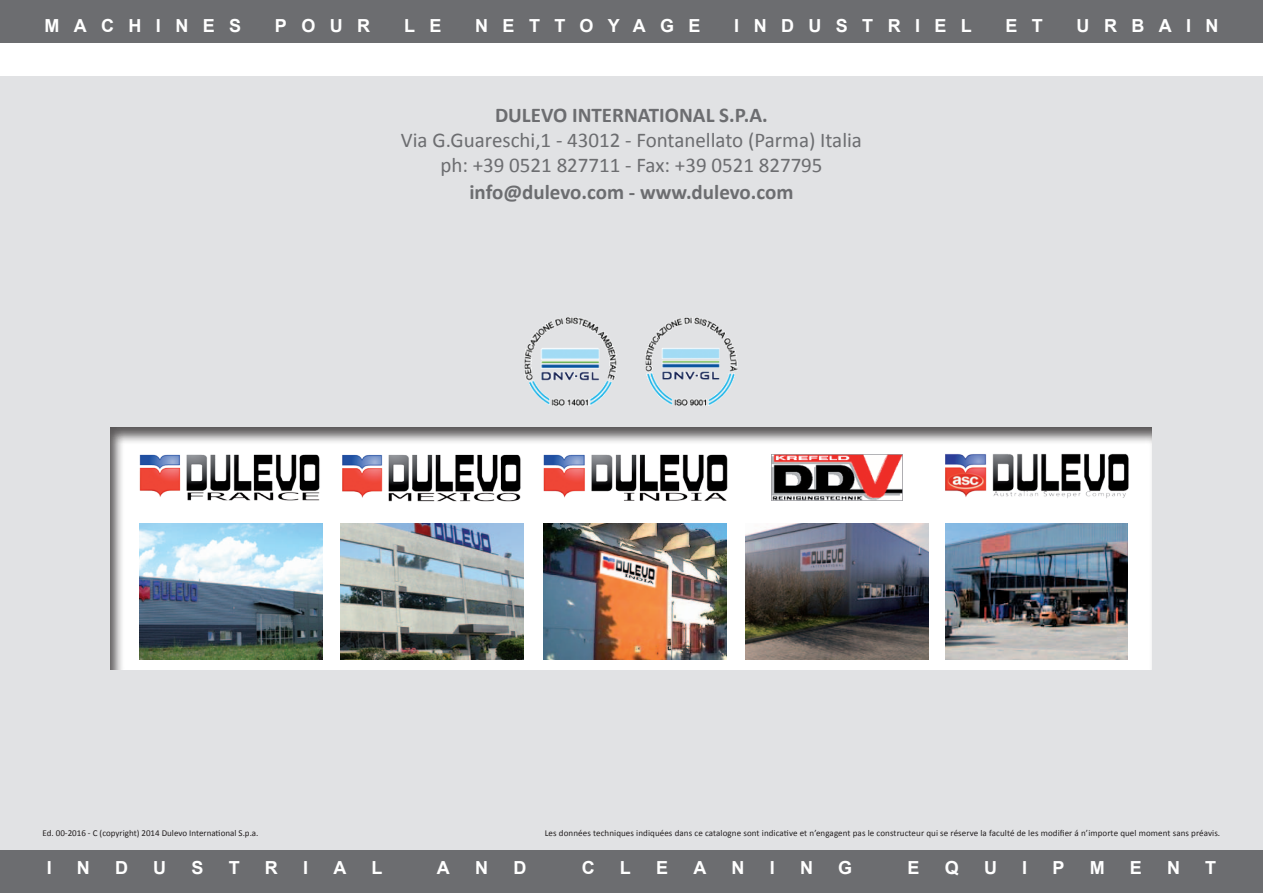
<style>
.page{position:relative;width:1263px;height:893px;background:#fff}
.page>*{position:absolute;margin:0;border:0;box-sizing:border-box;transform-origin:0 0}
.t1{font:21px/25.2px "Calibri";color:#6c6d70;text-align:center}
.t2{font:700 21px "Calibri";color:#6c6d70}
.t3{font:700 18px "Arial";color:#fff}
.t4{font:9px "Calibri";letter-spacing:.01em;color:#231f20}
</style>
<div class="page">
<div style="left:0;top:77px;width:1263px;height:782px;background:#e1e2e4"></div>
<div style="left:110px;top:427px;width:1044px;height:243px;background:#231f20;opacity:.75"></div>
<img style="left:340px;top:523px;width:183px;height:136px">
<img style="left:139px;top:523px;width:183px;height:136px">
<img style="left:945px;top:523px;width:183px;height:136px">
<img style="left:543px;top:523px;width:183px;height:136px">
<img style="left:132px;top:445px;width:194px;height:70px">
<img style="left:938px;top:451px;width:195px;height:56px">
<img style="left:537px;top:444px;width:196px;height:68px">
<img style="left:336px;top:444px;width:190px;height:71px">
<img style="left:771px;top:455px;width:132px;height:45px">
<img style="left:745px;top:523px;width:183px;height:136px">
<div style="left:0;top:0;width:1263px;height:43px;background:#6c6d70"></div>
<div style="left:0;top:850px;width:1263px;height:43px;background:#6c6d70"></div>
<img style="left:524px;top:317px;width:93px;height:89px">
<img style="left:645px;top:317px;width:93px;height:89px">
<h2 class="t3" style="left:44px;top:14px;width:51px">M AC</h2>
<h2 class="t3" style="left:129px;top:14px;width:50px">H INES</h2>
<h2 class="t3" style="left:275px;top:14px;width:76px">POUR</h2>
<h2 class="t3" style="left:404px;top:14px;width:19px">LE</h2>
<h2 class="t3" style="left:475px;top:14px;width:24px">NETT</h2>
<h2 class="t3" style="left:579px;top:14px;width:77px">OYAGE</h2>
<h2 class="t3" style="left:734px;top:14px;width:25px">INDUSTRIEL</h2>
<h2 class="t3" style="left:1005px;top:14px;width:19px">ET</h2>
<h2 class="t3" style="left:1076px;top:14px;width:21px">UR</h2>
<h2 class="t3" style="left:1131px;top:14px;width:48px">B AIN</h2>
<h1 class="t2" style="left:495px;top:102px;width:274px">DULEVO INTERNATIONAL S.P.A.</h1>
<h1 class="t1" style="left:401px;top:128px;width:463px">Via G.Guareschi,1 - 43012 - Fontanellato (Parma) Italia ph: +39 0521 827711 - Fax: +39 0521 827795</h1>
<h1 class="t2" style="left:469px;top:179px;width:325px">info@dulevo.com - www.dulevo.com</h1>
<p class="t4" style="left:43px;top:827px;width:217px">Ed. 00-2016 - C (copyright) 2014 Dulevo International S.p.a.</p>
<h2 class="t3" style="left:47px;top:856px;width:7px">I</h2>
<h2 class="t3" style="left:77px;top:856px;width:14px">N</h2>
<h2 class="t3" style="left:115px;top:856px;width:14px">D</h2>
<h2 class="t3" style="left:153px;top:856px;width:14px">U</h2>
<h2 class="t3" style="left:192px;top:856px;width:14px">S</h2>
<h2 class="t3" style="left:229px;top:856px;width:12px">T</h2>
<h2 class="t3" style="left:265px;top:856px;width:14px">R</h2>
<h2 class="t3" style="left:303px;top:856px;width:7px">I</h2>
<h2 class="t3" style="left:333px;top:856px;width:14px">A</h2>
<h2 class="t3" style="left:372px;top:856px;width:12px">L</h2>
<h2 class="t3" style="left:437px;top:856px;width:14px">A</h2>
<h2 class="t3" style="left:475px;top:856px;width:14px">N</h2>
<h2 class="t3" style="left:513px;top:856px;width:14px">D</h2>
<h2 class="t3" style="left:582px;top:856px;width:14px">C</h2>
<h2 class="t3" style="left:620px;top:856px;width:12px">L</h2>
<h2 class="t3" style="left:656px;top:856px;width:14px">E</h2>
<h2 class="t3" style="left:693px;top:856px;width:14px">A</h2>
<h2 class="t3" style="left:732px;top:856px;width:14px">N</h2>
<h2 class="t3" style="left:770px;top:856px;width:7px">I</h2>
<h2 class="t3" style="left:800px;top:856px;width:14px">N</h2>
<h2 class="t3" style="left:838px;top:856px;width:16px">G</h2>
<h2 class="t3" style="left:908px;top:856px;width:14px">E</h2>
<h2 class="t3" style="left:945px;top:856px;width:16px">Q</h2>
<h2 class="t3" style="left:984px;top:856px;width:14px">U</h2>
<h2 class="t3" style="left:1022px;top:856px;width:7px">I</h2>
<h2 class="t3" style="left:1052px;top:856px;width:14px">P</h2>
<h2 class="t3" style="left:1090px;top:856px;width:16px">M</h2>
<h2 class="t3" style="left:1130px;top:856px;width:14px">E</h2>
<h2 class="t3" style="left:1167px;top:856px;width:14px">N</h2>
<h2 class="t3" style="left:1205px;top:856px;width:12px">T</h2>
<p class="t4" style="left:545px;top:827px;width:677px">Les données techniques indiquées dans ce catalogne sont indicative et n’engagent pas le constructeur qui se réserve la faculté de les modifier á n’importe quel moment sans préavis.</p>
</div>
